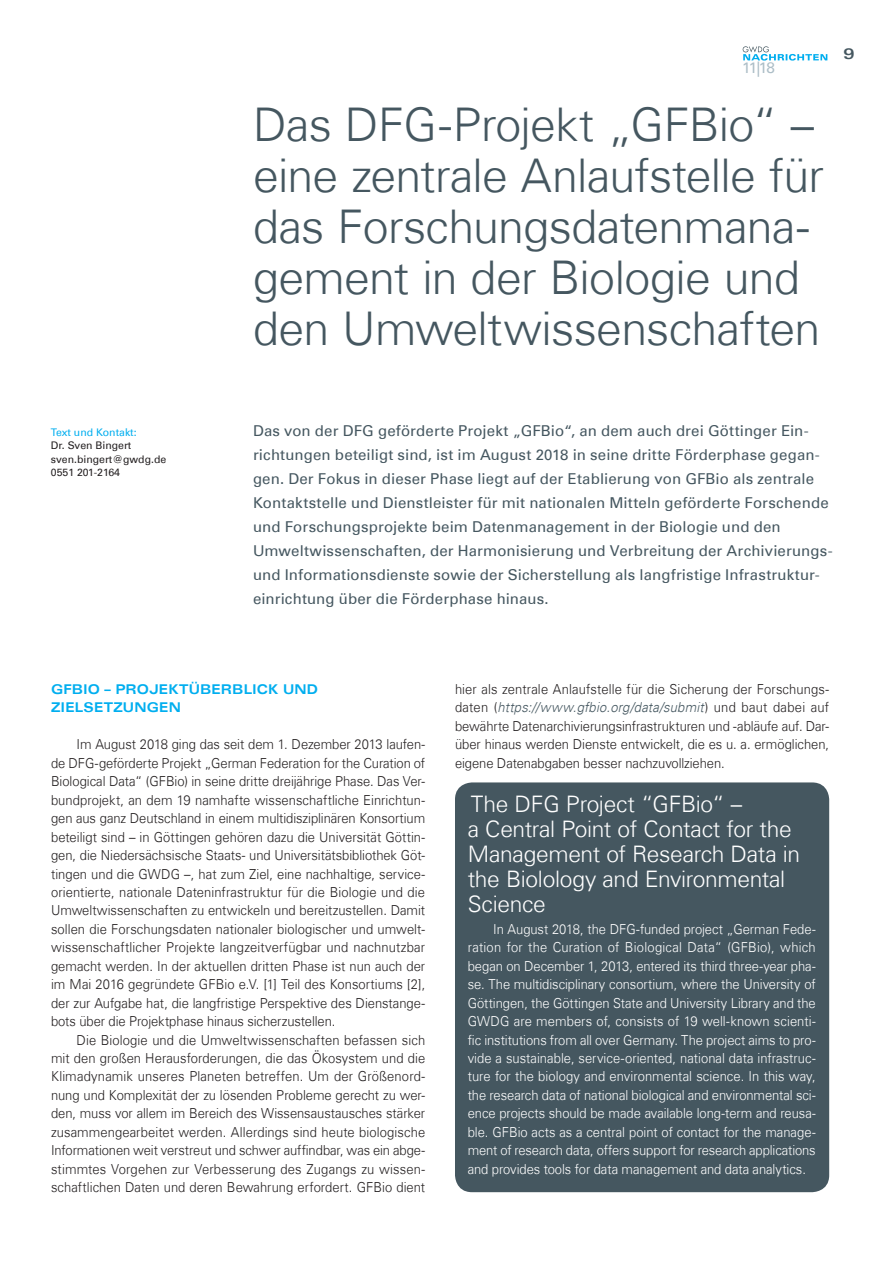
<style>
.page{position:relative;width:893px;height:1263px;background:#fff}
.page>*{position:absolute;margin:0;border:0;box-sizing:border-box;transform-origin:0 0}
.t1{font:300 46.5px/51px "Univers Com 45";letter-spacing:-.015em;color:#455760}
.t2{font:300 22.8px/24.9px "Univers Com 45";letter-spacing:-.015em;color:#fff}
.t3{font:15.3px "Univers Com 55 Roman";color:#adbec7}
.t4{font:15px/24px "Univers Com 55 Roman";letter-spacing:.01em;color:#455760}
.t5{font:15px "Univers Com 63 Bold Ext";color:#455760}
.t6{font:300 13.8px/18.5px "Univers Com 45";letter-spacing:-.005em;color:#231f20;text-align:justify;scale:.94 1}
.t7{font:300 13.8px/18.5px "Univers Com 45";letter-spacing:-.005em;color:#fff;text-align:justify;scale:.94 1}
.t8{font:13.5px/18.5px "Univers Com 63 Bold Ext";letter-spacing:.01em;color:#00aeef;scale:.94 1}
.t9{font:10.5px/13.5px "Univers Com 55 Roman";color:#231f20}
.t10{font:10.5px "Univers Com 55 Roman";color:#00aeef}
.s1{font-style:italic;color:#455760}
</style>
<div class="page">
<svg style="left:743px;top:46px;width:84px;height:15px"></svg>
<div style="left:455px;top:782px;width:374px;height:410px;background:#455760;border-radius:17px"></div>
<p class="t3" style="left:742px;top:58px;width:34px">11|18</p>
<h1 class="t1" style="left:253px;top:99px;width:572px">Das DFG-Projekt „GFBio“ – eine zentrale Anlaufstelle für das Forschungsdatenmana&shy;gement in der Biologie und den Umweltwissenschaften</h1>
<p class="t5" style="left:844px;top:45px;width:13px">9</p>
<p class="t10" style="left:51px;top:426px;width:87px">Text und Kontakt:</p>
<p class="t9" style="left:51px;top:439px;width:117px">Dr. Sven Bingert sven.bingert@gwdg.de<br>0551 201-2164</p>
<p class="t4" style="left:253px;top:418px;width:581px">Das von der DFG geförderte Projekt „GFBio“, an dem auch drei Göttinger Ein&shy;richtungen beteiligt sind, ist im August 2018 in seine dritte Förderphase gegan&shy;gen. Der Fokus in dieser Phase liegt auf der Etablierung von GFBio als zentrale Kontaktstelle und Dienstleister für mit nationalen Mitteln geförderte Forschende und Forschungsprojekte beim Datenmanagement in der Biologie und den Umweltwissenschaften, der Harmonisierung und Verbreitung der Archivierungs&shy;und Informationsdienste sowie der Sicherstellung als langfristige Infrastruktur&shy;einrichtung über die Förderphase hinaus.</p>
<p class="t8" style="left:51px;top:680px;width:286px">GFBIO – PROJEKTÜBERBLICK UND<br>ZIELSETZUNGEN</p>
<p class="t6" style="left:51px;top:735px;width:400px;text-indent:26px">Im August 2018 ging das seit dem 1. Dezember 2013 laufen&shy;de DFG-geförderte Projekt „German Federation for the Curation of Biological Data“ (GFBio) in seine dritte dreijährige Phase. Das Ver&shy;bundprojekt, an dem 19 namhafte wissenschaftliche Einrichtun&shy;gen aus ganz Deutschland in einem multidisziplinären Konsortium beteiligt sind – in Göttingen gehören dazu die Universität Göttin&shy;gen, die Niedersächsische Staats- und Universitätsbibliothek Göt&shy;tingen und die GWDG –, hat zum Ziel, eine nachhaltige, service&shy;orientierte, nationale Dateninfrastruktur für die Biologie und die Umweltwissenschaften zu entwickeln und bereitzustellen. Damit sollen die Forschungsdaten nationaler biologischer und umwelt&shy;wissenschaftlicher Projekte langzeitverfügbar und nachnutzbar gemacht werden. In der aktuellen dritten Phase ist nun auch der im Mai 2016 gegründete GFBio e.V. [1] Teil des Konsortiums [2], der zur Aufgabe hat, die langfristige Perspektive des Dienstange&shy;bots über die Projektphase hinaus sicherzustellen.</p>
<p class="t6" style="left:51px;top:1030px;width:400px;text-indent:26px">Die Biologie und die Umweltwissenschaften befassen sich mit den großen Herausforderungen, die das Ökosystem und die Klimadynamik unseres Planeten betreffen. Um der Größenord&shy;nung und Komplexität der zu lösenden Probleme gerecht zu wer&shy;den, muss vor allem im Bereich des Wissensaustausches stärker zusammengearbeitet werden. Allerdings sind heute biologische Informationen weit verstreut und schwer auffindbar, was ein abge&shy;stimmtes Vorgehen zur Verbesserung des Zugangs zu wissen&shy;schaftlichen Daten und deren Bewahrung erfordert. GFBio dient</p>
<p class="t6" style="left:455px;top:680px;width:400px">hier als zentrale Anlaufstelle für die Sicherung der Forschungs&shy;daten (<span class="s1">https://www.gfbio.org/data/submit</span>) und baut dabei auf bewährte Datenarchivierungsinfrastrukturen und -abläufe auf. Dar&shy;über hinaus werden Dienste entwickelt, die es u. a. ermöglichen, eigene Datenabgaben besser nachzuvollziehen.</p>
<h2 class="t2" style="left:468px;top:791px;width:334px">The DFG Project “GFBio“ –<br>a Central Point of Contact for the<br>Management of Research Data in the Biolology and Environmental<br>Science</h2>
<p class="t7" style="left:468px;top:920px;width:372px;text-indent:26px">In August 2018, the DFG-funded project „German Fede&shy;ration for the Curation of Biological Data“ (GFBio), which began on December 1, 2013, entered its third three-year pha&shy;se. The multidisciplinary consortium, where the University of Göttingen, the Göttingen State and University Library and the GWDG are members of, consists of 19 well-known scienti&shy;fic institutions from all over Germany. The project aims to pro&shy;vide a sustainable, service-oriented, national data infrastruc&shy;ture for the biology and environmental science. In this way, the research data of national biological and environmental sci&shy;ence projects should be made available long-term and reusa&shy;ble. GFBio acts as a central point of contact for the manage&shy;ment of research data, offers support for research applications and provides tools for data management and data analytics.</p>
</div>
